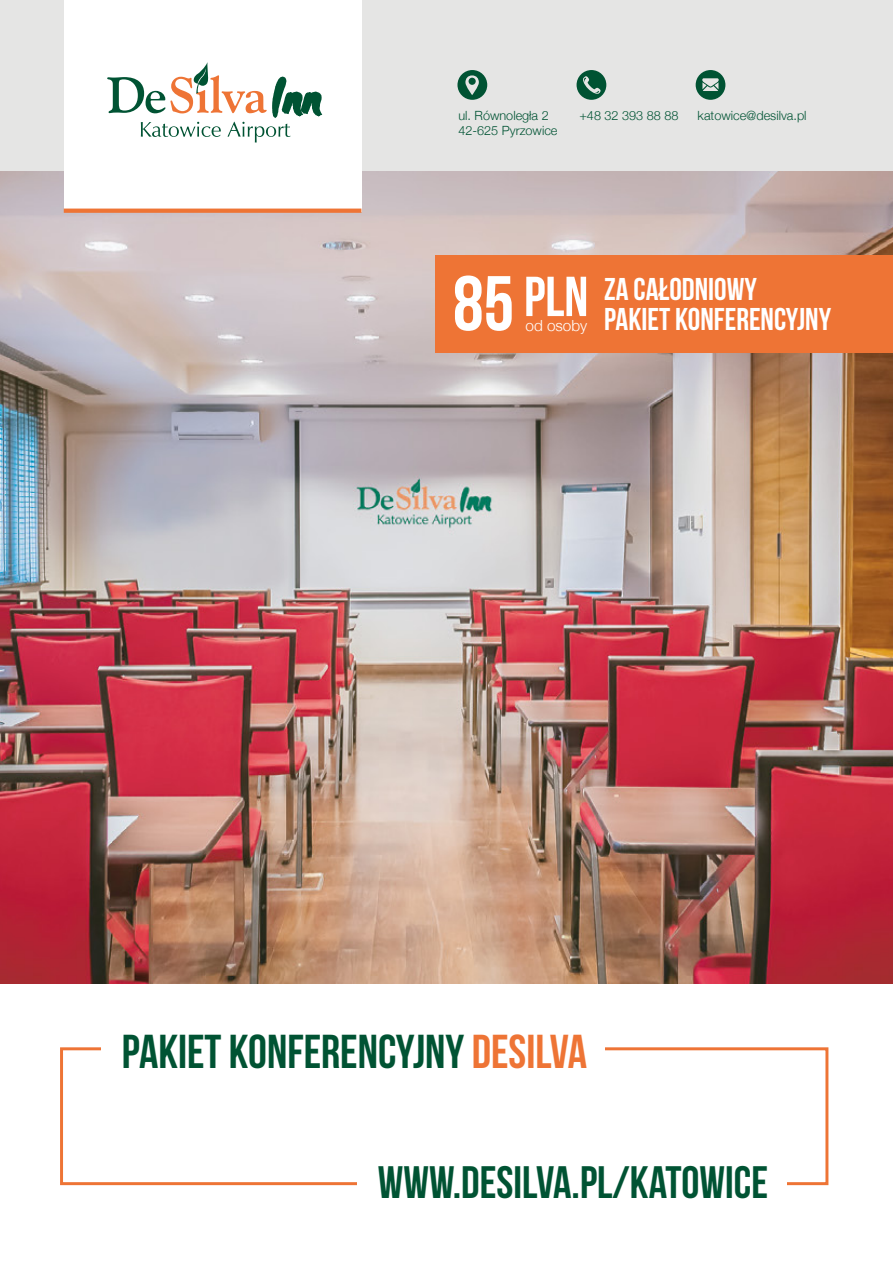
<style>
.page{position:relative;width:893px;height:1263px;background:#fff}
.page>*{position:absolute;margin:0;border:0;box-sizing:border-box;transform-origin:0 0}
.t1{font:77.4px "Bebas Neue";color:#fff}
.t2{font:56.25px "Bebas Neue";color:#fff}
.t3{font:47.55px "Bebas Neue";color:#005333}
.t4{font:45.45px "Bebas Neue";color:#005333}
.t5{font:31.5px/30px "Bebas Neue";color:#fff}
.t6{font:300 15.3px "Helvetica Neue";color:#fff}
.t7{font:300 12.6px/15px "Helvetica Neue";color:#005333}
.s1{color:#ee7435}
</style>
<div class="page">
<img style="left:0;top:170px;width:893px;height:814px">
<div style="left:0;top:0;width:893px;height:170px;background:#e5e5e4"></div>
<div style="left:60px;top:1047px;width:768px;height:138px;border:3px solid #ee7435"></div>
<div style="left:101px;top:1036px;width:503px;height:24px;background:#fff"></div>
<div style="left:358px;top:1171px;width:429px;height:22px;background:#fff"></div>
<div style="left:64px;top:0;width:297px;height:211px;background:#fff"></div>
<svg style="left:64px;top:209px;width:297px;height:4px"></svg>
<svg style="left:457px;top:70px;width:30px;height:30px"></svg>
<svg style="left:577px;top:70px;width:29px;height:30px"></svg>
<svg style="left:696px;top:70px;width:29px;height:30px"></svg>
<svg style="left:107px;top:62px;width:218px;height:148px"></svg>
<div style="left:435px;top:255px;width:458px;height:98px;background:#ee7435"></div>
<p class="t7" style="left:458px;top:107px;width:101px">ul. Równoległa 2<br>42-625 Pyrzowice</p>
<p class="t7" style="left:579px;top:107px;width:101px">+48 32 393 88 88</p>
<p class="t7" style="left:698px;top:107px;width:110px">katowice@desilva.pl</p>
<h1 class="t1" style="left:453px;top:261px;width:63px">85</h1>
<h2 class="t2" style="left:524px;top:266px;width:66px">PLN</h2>
<p class="t6" style="left:525px;top:313px;width:63px">od osoby</p>
<h3 class="t5" style="left:604px;top:274px;width:229px">ZA CAŁODNIOWY<br>PAKIET KONFERENCYJNY</h3>
<h3 class="t3" style="left:122px;top:1025px;width:467px">PAKIET KONFERENCYJNY <span class="s1">DESILVA</span></h3>
<h3 class="t4" style="left:378px;top:1157px;width:392px">WWW.DESILVA.PL/KATOWICE</h3>
</div>
